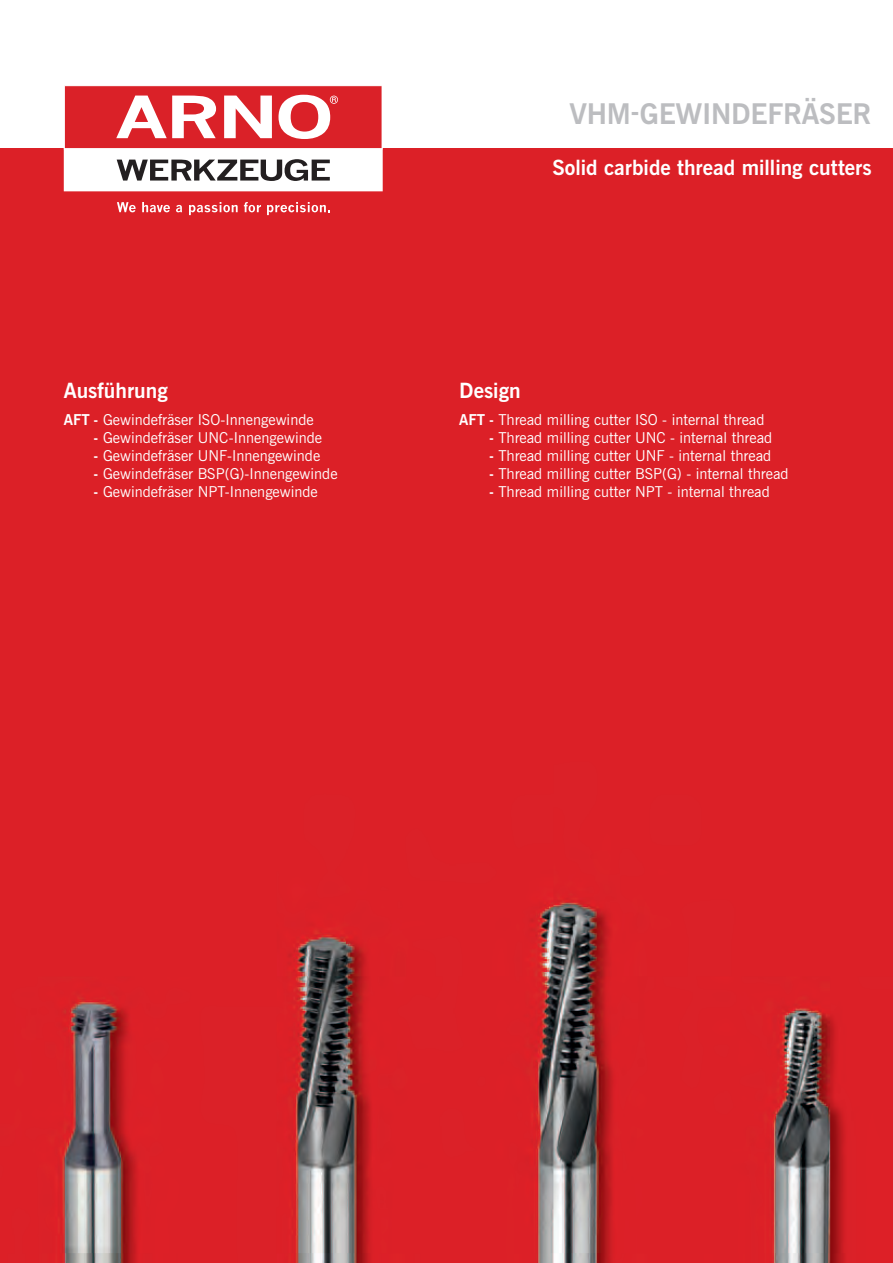
<style>
.page{position:relative;width:893px;height:1263px;background:#fff}
.page>*{position:absolute;margin:0;border:0;box-sizing:border-box;transform-origin:0 0}
.t1{font:700 28.5px "News Gothic";letter-spacing:-.01em;color:#bcbdc0}
.t2{font:700 21px "News Gothic";color:#fff}
.t3{font:15px "News Gothic";color:#fff}
.s1{font-weight:700}
</style>
<div class="page">
<img style="left:0;top:148px;width:893px;height:1115px">
<svg style="left:64px;top:86px;width:319px;height:105px"></svg>
<svg style="left:117px;top:202px;width:19px;height:10px"></svg>
<svg style="left:142px;top:202px;width:28px;height:10px"></svg>
<svg style="left:176px;top:205px;width:6px;height:7px"></svg>
<svg style="left:189px;top:202px;width:49px;height:13px"></svg>
<svg style="left:244px;top:202px;width:17px;height:10px"></svg>
<svg style="left:267px;top:202px;width:63px;height:13px"></svg>
<h2 class="t2" style="left:64px;top:376px;width:106px">Ausführung</h2>
<p class="t3" style="left:64px;top:409px;width:251px"><span class="s1">AFT -</span> Gewindefräser ISO-Innengewinde</p>
<p class="t3" style="left:94px;top:427px;width:230px"><span class="s1">-</span> Gewindefräser UNC-Innengewinde</p>
<p class="t3" style="left:94px;top:445px;width:228px"><span class="s1">-</span> Gewindefräser UNF-Innengewinde</p>
<p class="t3" style="left:94px;top:463px;width:245px"><span class="s1">-</span> Gewindefräser BSP(G)-Innengewinde</p>
<p class="t3" style="left:94px;top:481px;width:226px"><span class="s1">-</span> Gewindefräser NPT-Innengewinde</p>
<h1 class="t1" style="left:569px;top:95px;width:304px">VHM-Gewindefräser</h1>
<h2 class="t2" style="left:553px;top:153px;width:321px">Solid carbide thread milling cutters</h2>
<h2 class="t2" style="left:459px;top:376px;width:63px">Design</h2>
<p class="t3" style="left:459px;top:409px;width:307px"><span class="s1">AFT -</span> Thread milling cutter ISO - internal thread</p>
<p class="t3" style="left:489px;top:427px;width:285px"><span class="s1">-</span> Thread milling cutter UNC - internal thread</p>
<p class="t3" style="left:489px;top:445px;width:284px"><span class="s1">-</span> Thread milling cutter UNF - internal thread</p>
<p class="t3" style="left:489px;top:463px;width:301px"><span class="s1">-</span> Thread milling cutter BSP(G) - internal thread</p>
<p class="t3" style="left:489px;top:481px;width:282px"><span class="s1">-</span> Thread milling cutter NPT - internal thread</p>
</div>
